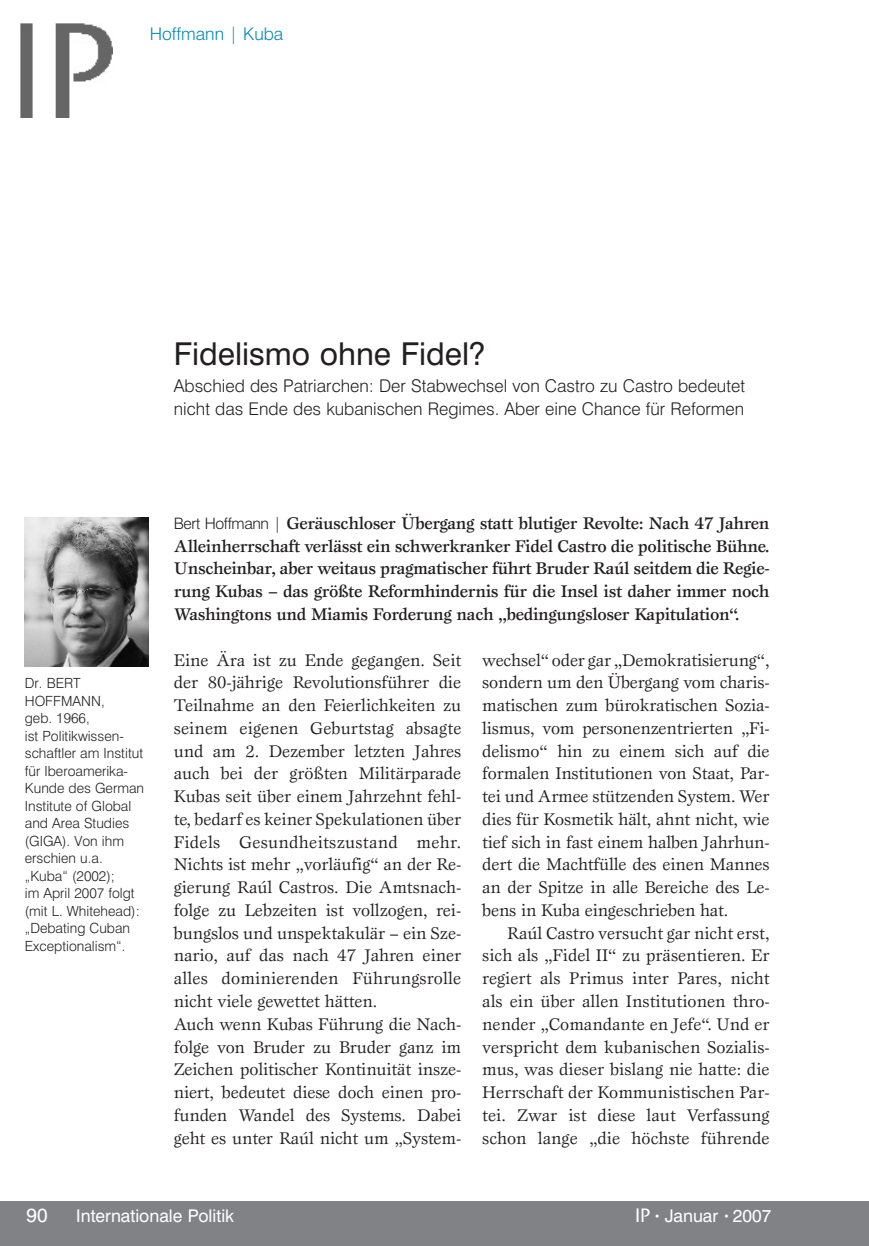
<style>
.page{position:relative;width:869px;height:1246px;background:#fff}
.page>*{position:absolute;margin:0;border:0;box-sizing:border-box;transform-origin:0 0}
.t1{font:31.5px "Swiss 721 BT";color:#231f20}
.t2{font:19.25px "Swiss 721 BT";color:#fff}
.t3{font:17.5px/22.8px "Esprit";letter-spacing:-.005em;color:#231f20;text-align:justify}
.t4{font:500 17.5px/22.8px "Esprit";letter-spacing:-.02em;color:#231f20;text-align:justify}
.t5{font:300 17.5px/22.8px "Swiss 721 BT";color:#231f20}
.t6{font:17.5px "Swiss 721 BT";color:#fff}
.t7{font:300 17.5px "Swiss 721 BT";color:#0087b8}
.t8{font:300 14px/17.5px "Swiss 721 BT";color:#231f20}
.s1{font-family:"Swiss 721 BT";font-weight:300;font-size:15.75px}
.s2{font-family:"ITC Stone Sans";font-weight:500;font-size:19.25px}
.s3{font-size:10.5px}
</style>
<div class="page">
<div style="left:0;top:1200px;width:868px;height:45px;background:#808285"></div>
<img style="left:20px;top:23px;width:93px;height:95px">
<hr style="left:868px;top:1200px;width:1px;height:45px;background:#808285">
<img style="left:25px;top:517px;width:124px;height:149px">
<p class="t7" style="left:150px;top:23px;width:135px">Hoffmann | Kuba</p>
<h1 class="t1" style="left:174px;top:334px;width:313px">Fidelismo ohne Fidel?</h1>
<p class="t5" style="left:174px;top:374px;width:572px">Abschied des Patriarchen: Der Stabwechsel von Castro zu Castro bedeutet nicht das Ende des kubanischen Regimes. Aber eine Chance für Reformen</p>
<p class="t8" style="left:25px;top:674px;width:121px">Dr. BERT<br>HOFFMANN,<br>geb. 1966,<br>ist Politikwissen&shy;schaftler am Institut für Iberoamerika-<br>Kunde des German<br>Institute of Global and Area Studies (GIGA). Von ihm erschien u.a. „Kuba“ (2002);<br>im April 2007 folgt (mit L. Whitehead): „Debating Cuban<br>Exceptionalism“.</p>
<p class="t4" style="left:174px;top:511px;width:597px"><span class="s1">Bert Hoffmann |</span> Geräuschloser Übergang statt blutiger Revolte: Nach 47 Jahren Alleinherrschaft verlässt ein schwerkranker Fidel Castro die politische Bühne.<br>Unscheinbar, aber weitaus pragmatischer führt Bruder Raúl seitdem die Regie&shy;rung Kubas – das größte Reformhindernis für die Insel ist daher immer noch Washingtons und Miamis Forderung nach „bedingungsloser Kapitulation“.</p>
<p class="t3" style="left:174px;top:648px;width:289px;text-align:left">Eine Ära ist zu Ende gegangen. Seit der 80-jährige Revolutionsführer die Teilnahme an den Feierlichkeiten zu seinem eigenen Geburtstag absagte und am 2. Dezember letzten Jahres auch bei der größten Militärparade Kubas seit über einem Jahrzehnt fehl&shy;te, bedarf es keiner Spekulationen über Fidels Gesundheitszustand mehr.<br>Nichts ist mehr „vorläufig“ an der Re&shy;gierung Raúl Castros. Die Amtsnach&shy;folge zu Lebzeiten ist vollzogen, rei&shy;bungslos und unspektakulär – ein Sze&shy;nario, auf das nach 47 Jahren einer alles dominierenden Führungsrolle nicht viele gewettet hätten.<br>Auch wenn Kubas Führung die Nach&shy;folge von Bruder zu Bruder ganz im Zeichen politischer Kontinuität insze&shy;niert, bedeutet diese doch einen pro&shy;funden Wandel des Systems. Dabei geht es unter Raúl nicht um „System-</p>
<p class="t3" style="left:482px;top:648px;width:289px">wechsel“ oder gar „Demokratisierung“, sondern um den Übergang vom charis&shy;matischen zum bürokratischen Sozia&shy;lismus, vom personenzentrierten „Fi&shy;delismo“ hin zu einem sich auf die formalen Institutionen von Staat, Par&shy;tei und Armee stützenden System. Wer dies für Kosmetik hält, ahnt nicht, wie tief sich in fast einem halben Jahrhun&shy;dert die Machtfülle des einen Mannes an der Spitze in alle Bereiche des Le&shy;bens in Kuba eingeschrieben hat.</p>
<p class="t3" style="left:482px;top:921px;width:289px;text-indent:25px">Raúl Castro versucht gar nicht erst, sich als „Fidel II“ zu präsentieren. Er regiert als Primus inter Pares, nicht als ein über allen Institutionen thro&shy;nender „Comandante en Jefe“. Und er verspricht dem kubanischen Sozialis&shy;mus, was dieser bislang nie hatte: die Herrschaft der Kommunistischen Par&shy;tei. Zwar ist diese laut Verfassung schon lange „die höchste führende</p>
<p class="t2" style="left:27px;top:1202px;width:23px">90</p>
<p class="t6" style="left:76px;top:1204px;width:159px">Internationale Politik</p>
<p class="t6" style="left:634px;top:1204px;width:138px"><span class="s2">IP</span> <span class="s3">•</span> Januar <span class="s3">•</span> 2007</p>
</div>
